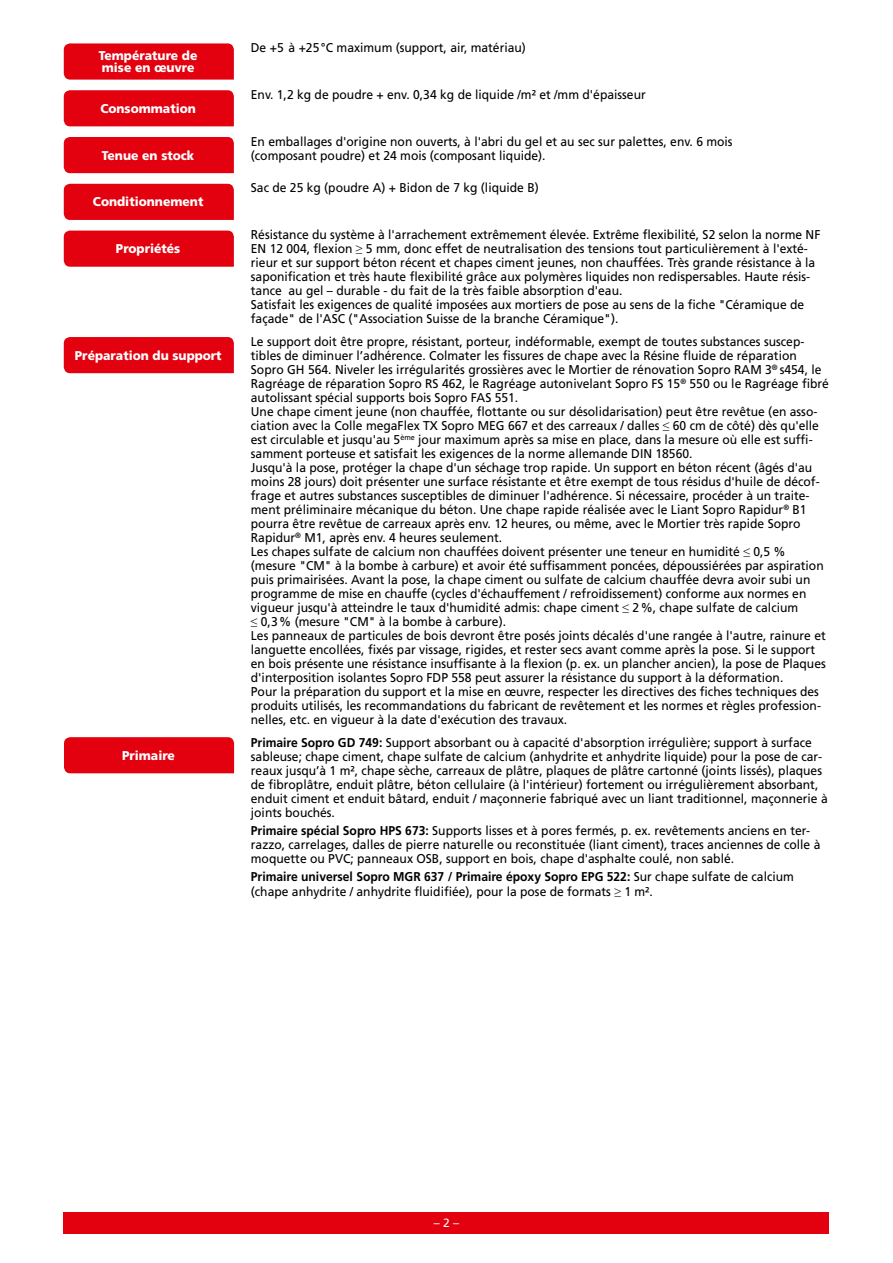
<style>
.page{position:relative;width:893px;height:1263px;background:#fff}
.page>*{position:absolute;margin:0;border:0;box-sizing:border-box;transform-origin:0 0}
._22_Rückseite{font:12.75px/14.1px "Frutiger LT";color:#000;scale:.95 1}
._18_TAB_R{font:12.75px/14.1px "Frutiger LT";color:#000;scale:.95 1}
._21_Textbox{font:900 12.75px/12.8px "Frutiger LT";color:#fff;scale:.95 1}
.t1{font:12px "Frutiger LT";color:#fff}
.s1{font-weight:700}
</style>
<div class="page">
<div style="left:64px;top:1212px;width:765px;height:21px;background:#e3000f"></div>
<div style="left:64px;top:43px;width:170px;height:37px;background:#e3000f"></div>
<div style="left:64px;top:90px;width:170px;height:36px;background:#e3000f"></div>
<div style="left:64px;top:137px;width:170px;height:36px;background:#e3000f"></div>
<div style="left:64px;top:184px;width:170px;height:36px;background:#e3000f"></div>
<div style="left:64px;top:231px;width:170px;height:36px;background:#e3000f"></div>
<div style="left:64px;top:337px;width:170px;height:36px;background:#e3000f"></div>
<div style="left:64px;top:737px;width:170px;height:36px;background:#e3000f"></div>
<p class="_21_Textbox" style="left:99px;top:49px;width:105px">Température de mise en œuvre</p>
<p class="_21_Textbox" style="left:100px;top:102px;width:102px">Consommation</p>
<p class="_21_Textbox" style="left:102px;top:149px;width:99px">Tenue en stock</p>
<p class="_21_Textbox" style="left:93px;top:195px;width:118px">Conditionnement</p>
<p class="_21_Textbox" style="left:116px;top:242px;width:69px">Propriétés</p>
<p class="_21_Textbox" style="left:75px;top:349px;width:156px">Préparation du support</p>
<p class="_21_Textbox" style="left:122px;top:749px;width:57px">Primaire</p>
<p class="_22_Rückseite" style="left:251px;top:41px;width:291px">De +5 à +25°C maximum (support, air, matériau)</p>
<p class="_22_Rückseite" style="left:251px;top:87px;width:417px">Env. 1,2 kg de poudre + env. 0,34 kg de liquide /m² et /mm d'épaisseur</p>
<p class="_18_TAB_R" style="left:251px;top:134px;width:509px">En emballages d'origine non ouverts, à l'abri du gel et au sec sur palettes, env. 6 mois (composant poudre) et 24 mois (composant liquide).</p>
<p class="_18_TAB_R" style="left:251px;top:181px;width:305px">Sac de 25 kg (poudre A) + Bidon de 7 kg (liquide B)</p>
<p class="_22_Rückseite" style="left:251px;top:228px;width:601px">Résistance du système à l'arrachement extrêmement élevée. Extrême flexibilité, S2 selon la norme NF EN 12 004, flexion ≥ 5 mm, donc effet de neutralisation des tensions tout particulièrement à l'exté&shy;rieur et sur support béton récent et chapes ciment jeunes, non chauffées. Très grande résistance à la saponification et très haute flexibilité grâce aux polymères liquides non redispersables. Haute résis&shy;tance au gel – durable - du fait de la très faible absorption d'eau.</p>
<p class="_22_Rückseite" style="left:251px;top:298px;width:584px">Satisfait les exigences de qualité imposées aux mortiers de pose au sens de la fiche "Céramique de façade" de l'ASC ("Association Suisse de la branche Céramique").</p>
<p class="_22_Rückseite" style="left:251px;top:334px;width:610px">Le support doit être propre, résistant, porteur, indéformable, exempt de toutes substances suscep&shy;tibles de diminuer l’adhérence. Colmater les fissures de chape avec la Résine fluide de réparation Sopro GH 564. Niveler les irrégularités grossières avec le Mortier de rénovation Sopro RAM 3<sup>®</sup> s454, le Ragréage de réparation Sopro RS 462, le Ragréage autonivelant Sopro FS 15<sup>®</sup> 550 ou le Ragréage fibré autolissant spécial supports bois Sopro FAS 551.</p>
<p class="_22_Rückseite" style="left:251px;top:404px;width:599px">Une chape ciment jeune (non chauffée, flottante ou sur désolidarisation) peut être revêtue (en asso&shy;ciation avec la Colle megaFlex TX Sopro MEG 667 et des carreaux / dalles ≤ 60 cm de côté) dès qu'elle est circulable et jusqu'au 5<sup>ème</sup> jour maximum après sa mise en place, dans la mesure où elle est suffi&shy;samment porteuse et satisfait les exigences de la norme allemande DIN 18560.</p>
<p class="_22_Rückseite" style="left:251px;top:460px;width:600px">Jusqu'à la pose, protéger la chape d'un séchage trop rapide. Un support en béton récent (âgés d'au moins 28 jours) doit présenter une surface résistante et être exempt de tous résidus d'huile de décof&shy;frage et autres substances susceptibles de diminuer l'adhérence. Si nécessaire, procéder à un traite&shy;ment préliminaire mécanique du béton. Une chape rapide réalisée avec le Liant Sopro Rapidur<sup>®</sup> B1 pourra être revêtue de carreaux après env. 12 heures, ou même, avec le Mortier très rapide Sopro Rapidur<sup>®</sup> M1, après env. 4 heures seulement.</p>
<p class="_22_Rückseite" style="left:251px;top:545px;width:604px">Les chapes sulfate de calcium non chauffées doivent présenter une teneur en humidité ≤ 0,5 % (mesure "CM" à la bombe à carbure) et avoir été suffisamment poncées, dépoussiérées par aspiration puis primairisées. Avant la pose, la chape ciment ou sulfate de calcium chauffée devra avoir subi un programme de mise en chauffe (cycles d'échauffement / refroidissement) conforme aux normes en vigueur jusqu'à atteindre le taux d'humidité admis: chape ciment ≤ 2%, chape sulfate de calcium<br>≤ 0,3% (mesure "CM" à la bombe à carbure).</p>
<p class="_22_Rückseite" style="left:251px;top:629px;width:607px">Les panneaux de particules de bois devront être posés joints décalés d'une rangée à l'autre, rainure et languette encollées, fixés par vissage, rigides, et rester secs avant comme après la pose. Si le support en bois présente une résistance insuffisante à la flexion (p. ex. un plancher ancien), la pose de Plaques d'interposition isolantes Sopro FDP 558 peut assurer la résistance du support à la déformation.</p>
<p class="_22_Rückseite" style="left:251px;top:685px;width:602px">Pour la préparation du support et la mise en œuvre, respecter les directives des fiches techniques des produits utilisés, les recommandations du fabricant de revêtement et les normes et règles profession&shy;nelles, etc. en vigueur à la date d'exécution des travaux.</p>
<p class="_22_Rückseite" style="left:251px;top:735px;width:609px"><span class="s1">Primaire Sopro GD 749:</span> Support absorbant ou à capacité d'absorption irrégulière; support à surface sableuse; chape ciment, chape sulfate de calcium (anhydrite et anhydrite liquide) pour la pose de car&shy;reaux jusqu’à 1 m², chape sèche, carreaux de plâtre, plaques de plâtre cartonné (joints lissés), plaques de fibroplâtre, enduit plâtre, béton cellulaire (à l'intérieur) fortement ou irrégulièrement absorbant, enduit ciment et enduit bâtard, enduit / maçonnerie fabriqué avec un liant traditionnel, maçonnerie à joints bouchés.</p>
<p class="_22_Rückseite" style="left:251px;top:824px;width:601px"><span class="s1">Primaire spécial Sopro HPS 673:</span> Supports lisses et à pores fermés, p. ex. revêtements anciens en ter&shy;razzo, carrelages, dalles de pierre naturelle ou reconstituée (liant ciment), traces anciennes de colle à moquette ou PVC; panneaux OSB, support en bois, chape d'asphalte coulé, non sablé.</p>
<p class="_22_Rückseite" style="left:251px;top:870px;width:573px"><span class="s1">Primaire universel Sopro MGR 637 / Primaire époxy Sopro EPG 522:</span> Sur chape sulfate de calcium (chape anhydrite / anhydrite fluidifiée), pour la pose de formats ≥ 1 m².</p>
<p class="t1" style="left:434px;top:1215px;width:27px">– 2 –</p>
</div>
